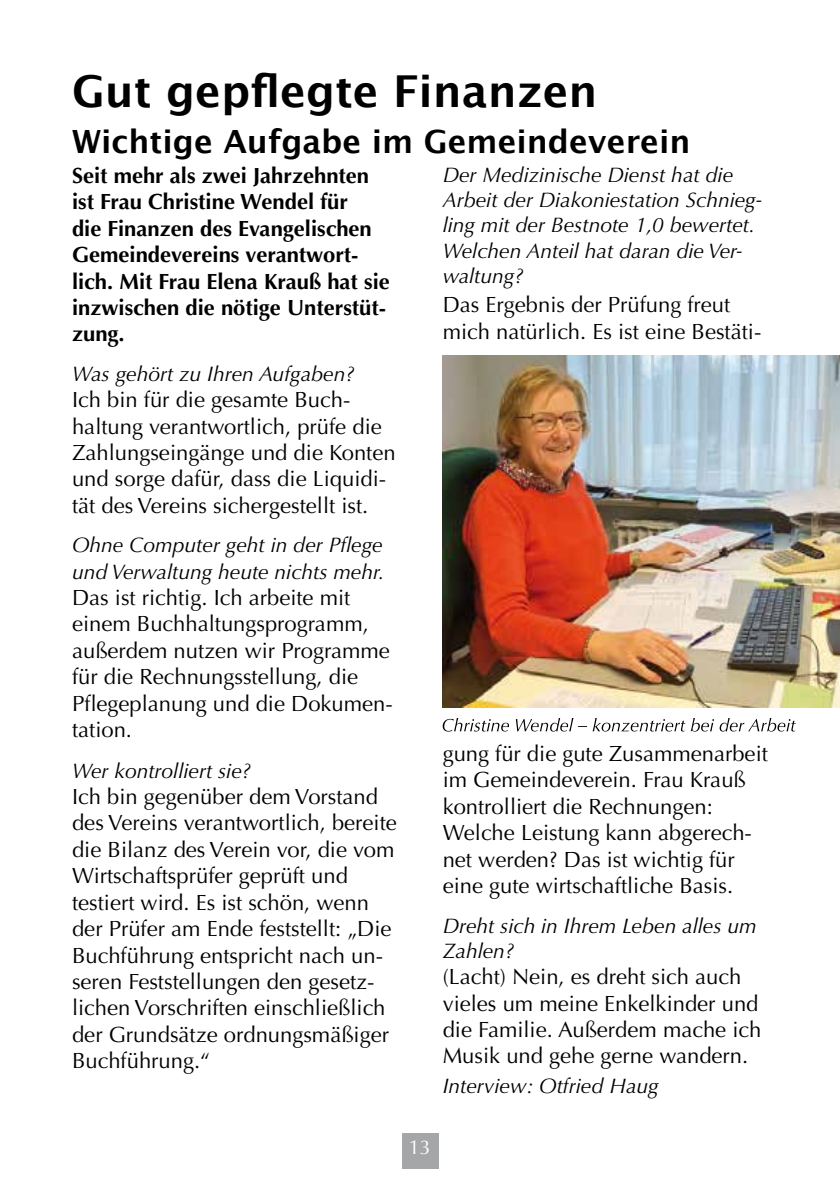
<style>
.page{position:relative;width:840px;height:1191px;background:#fff}
.page>*{position:absolute;margin:0;border:0;box-sizing:border-box;transform-origin:0 0}
.t1{font:700 44px "Lucida Grande";color:#000}
.t2{font:700 32px "Lucida Grande";color:#000}
.t3{font:22px/26.4px "Optima";color:#000}
.t4{font:700 22px/26.4px "Optima";color:#000}
.t5{font:italic 21px/25.2px "Optima";color:#000}
.t6{font:20px "Optima";color:#fff}
</style>
<div class="page">
<div style="left:402px;top:1133px;width:36px;height:35px;background:#a5a6a8"></div>
<img style="left:442px;top:355px;width:397px;height:352px">
<svg style="left:442px;top:718px;width:353px;height:13px"></svg>
<h1 class="t1" style="left:72px;top:55px;width:526px">Gut gepflegte Finanzen</h1>
<h2 class="t2" style="left:72px;top:116px;width:619px">Wichtige Aufgabe im Gemeindeverein</h2>
<p class="t4" style="left:72px;top:162px;width:319px">Seit mehr als zwei Jahrzehnten ist Frau Christine Wendel für<br>die Finanzen des Evangelischen<br>Gemeindevereins verantwort&shy;lich. Mit Frau Elena Krauß hat sie inzwischen die nötige Unterstüt&shy;zung.</p>
<p class="t5" style="left:72px;top:361px;width:284px">Was gehört zu Ihren Aufgaben?</p>
<p class="t3" style="left:72px;top:387px;width:325px">Ich bin für die gesamte Buch&shy;haltung verantwortlich, prüfe die Zahlungseingänge und die Konten und sorge dafür, dass die Liquidi&shy;tät des Vereins sichergestellt ist.</p>
<p class="t5" style="left:72px;top:532px;width:314px;line-height:26.4px">Ohne Computer geht in der Pflege und Verwaltung heute nichts mehr.</p>
<p class="t3" style="left:72px;top:584px;width:322px">Das ist richtig. Ich arbeite mit einem Buchhaltungsprogramm, außerdem nutzen wir Programme für die Rechnungsstellung, die<br>Pflegeplanung und die Dokumen&shy;tation.</p>
<p class="t5" style="left:72px;top:758px;width:180px">Wer kontrolliert sie?</p>
<p class="t3" style="left:72px;top:783px;width:326px">Ich bin gegenüber dem Vorstand des Vereins verantwortlich, bereite die Bilanz des Verein vor, die vom<br>Wirtschaftsprüfer geprüft und testiert wird. Es ist schön, wenn der Prüfer am Ende feststellt: „Die<br>Buchführung entspricht nach un&shy;seren Feststellungen den gesetz&shy;lichen Vorschriften einschließlich der Grundsätze ordnungsmäßiger<br>Buchführung.“</p>
<p class="t5" style="left:442px;top:162px;width:320px">Der Medizinische Dienst hat die<br>Arbeit der Diakoniestation Schnieg&shy;ling mit der Bestnote 1,0 bewertet.<br>Welchen Anteil hat daran die Ver&shy;waltung?</p>
<p class="t3" style="left:442px;top:292px;width:320px">Das Ergebnis der Prüfung freut mich natürlich. Es ist eine Bestäti-</p>
<p class="t3" style="left:442px;top:740px;width:326px">gung für die gute Zusammenarbeit im Gemeindeverein. Frau Krauß kontrolliert die Rechnungen:<br>Welche Leistung kann abgerech&shy;net werden? Das ist wichtig für eine gute wirtschaftliche Basis.</p>
<p class="t5" style="left:442px;top:913px;width:315px">Dreht sich in Ihrem Leben alles um<br>Zahlen?</p>
<p class="t3" style="left:442px;top:963px;width:320px">(Lacht) Nein, es dreht sich auch vieles um meine Enkelkinder und die Familie. Außerdem mache ich<br>Musik und gehe gerne wandern.</p>
<p class="t5" style="left:442px;top:1073px;width:217px">Interview: Otfried Haug</p>
<p class="t6" style="left:408px;top:1135px;width:24px">13</p>
</div>
